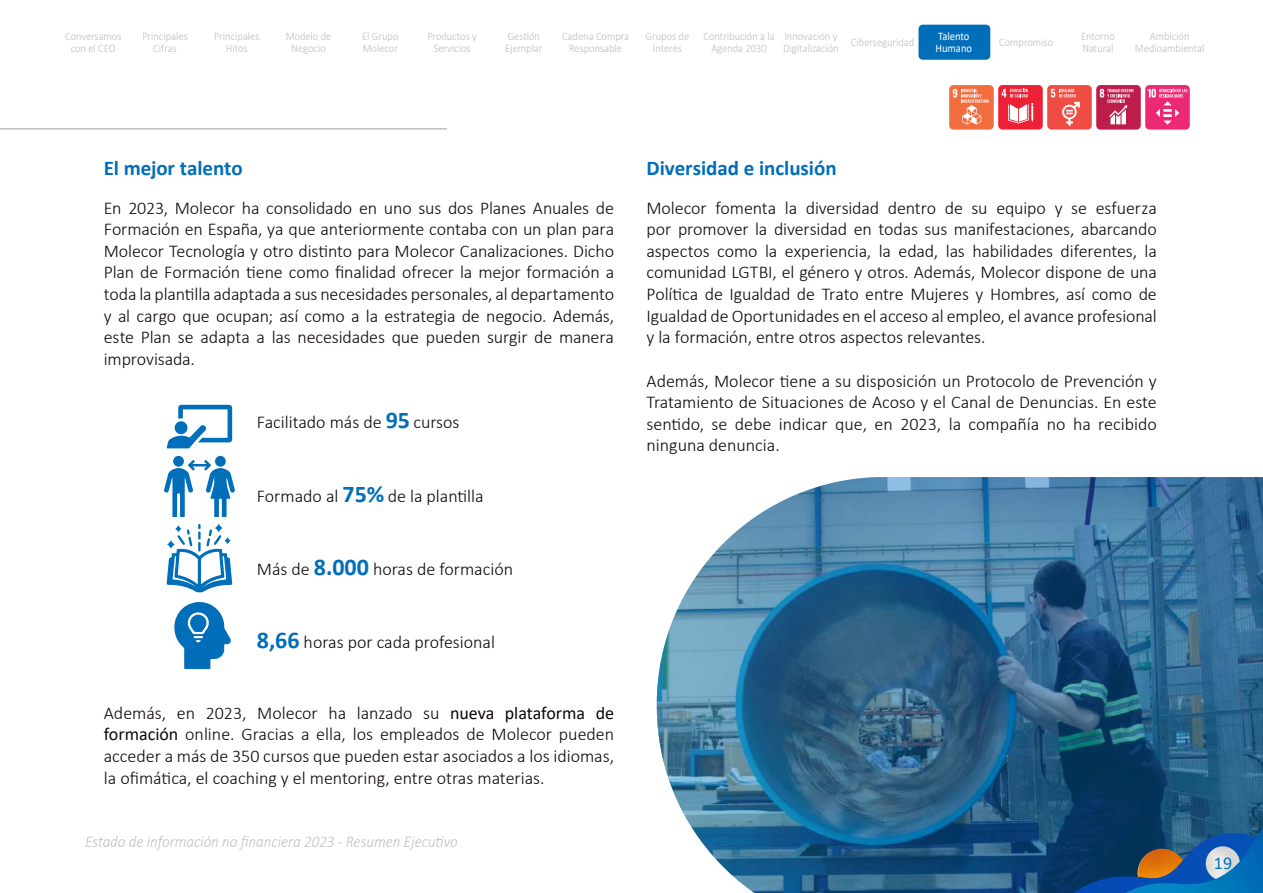
<style>
.page{position:relative;width:1263px;height:893px;background:#fff}
.page>*{position:absolute;margin:0;border:0;box-sizing:border-box;transform-origin:0 0}
.t1{font:700 21px "Calibri";letter-spacing:-.005em;color:#006eb8}
.t2{font:300 18px/21.6px "Calibri";color:#0c0806;text-align:justify}
.t3{font:18px "Calibri";color:#0773bb}
.t4{font:italic 300 16.5px "Calibri";color:#bfbfbf;scale:.91 1}
.t5{font:300 11.55px/12px "Calibri";color:#bcbdc0;text-align:center;scale:.91 1}
.t6{font:11.55px/12px "Calibri";color:#fff;scale:.91 1}
.s1{font-weight:700;font-size:24px;color:#006eb8}
.s2{font-weight:400}
</style>
<div class="page">
<img style="left:657px;top:477px;width:606px;height:416px">
<hr style="left:0;top:128px;width:447px;height:2px;background:#bfbfbf">
<div style="left:918px;top:25px;width:72px;height:35px;background:#006eb8;border-radius:4px"></div>
<div style="left:998px;top:85px;width:45px;height:45px;background:#ed2136;border-radius:4px"></div>
<svg style="left:1001px;top:88px;width:27px;height:9px"></svg>
<svg style="left:1008px;top:103px;width:25px;height:20px"></svg>
<div style="left:1047px;top:85px;width:45px;height:45px;background:#ef4d43;border-radius:4px"></div>
<svg style="left:1051px;top:89px;width:29px;height:37px"></svg>
<div style="left:1096px;top:85px;width:45px;height:45px;background:#bd1d4a;border-radius:4px"></div>
<svg style="left:1100px;top:89px;width:34px;height:35px"></svg>
<div style="left:1145px;top:85px;width:45px;height:45px;background:#ee2974;border-radius:4px"></div>
<svg style="left:1148px;top:88px;width:39px;height:37px"></svg>
<div style="left:949px;top:85px;width:45px;height:45px;background:#f26d3e;border-radius:4px"></div>
<svg style="left:953px;top:89px;width:36px;height:36px"></svg>
<svg style="left:167px;top:405px;width:65px;height:43px"></svg>
<div style="left:175px;top:421px;width:13px;height:13px;background:#006eb8;border-radius:50%"></div>
<svg style="left:164px;top:460px;width:71px;height:57px"></svg>
<div style="left:173px;top:456px;width:11px;height:11px;background:#006eb8;border-radius:50%"></div>
<div style="left:215px;top:456px;width:11px;height:11px;background:#006eb8;border-radius:50%"></div>
<svg style="left:167px;top:524px;width:65px;height:69px"></svg>
<svg style="left:174px;top:602px;width:57px;height:67px"></svg>
<img style="left:1073px;top:833px;width:47px;height:60px">
<img style="left:1120px;top:818px;width:143px;height:75px">
<p class="t5" style="left:65px;top:30px;width:63px">Conversamos con el CEO</p>
<p class="t5" style="left:142px;top:30px;width:51px">Principales<br>Cifras</p>
<p class="t5" style="left:214px;top:30px;width:51px">Principales<br>Hitos</p>
<p class="t5" style="left:286px;top:30px;width:52px">Modelo de<br>Negocio</p>
<p class="t5" style="left:362px;top:30px;width:42px;text-align:left">El Grupo<br>Molecor</p>
<p class="t5" style="left:427px;top:30px;width:56px">Productos y<br>Servicios</p>
<p class="t5" style="left:562px;top:30px;width:75px">Cadena Compra<br>Responsable</p>
<p class="t5" style="left:645px;top:30px;width:49px">Grupos de<br>Interés</p>
<p class="t5" style="left:703px;top:30px;width:80px">Contribución a la<br>Agenda 2030</p>
<p class="t5" style="left:783px;top:30px;width:62px;text-align:left">Innovación y<br>Digitalización</p>
<p class="t5" style="left:851px;top:36px;width:71px">Ciberseguridad</p>
<p class="t5" style="left:999px;top:36px;width:61px">Compromiso</p>
<p class="t5" style="left:1081px;top:30px;width:39px;text-align:left">Entorno<br>Natural</p>
<p class="t5" style="left:1135px;top:30px;width:78px">Ambición<br>Medioambiental</p>
<p class="t5" style="left:505px;top:30px;width:43px;text-align:left">Gestión<br>Ejemplar</p>
<p class="t6" style="left:935px;top:30px;width:42px">Talento<br>Humano</p>
<p class="t1" style="left:104px;top:153px;width:140px">El mejor talento</p>
<p class="t2" style="left:104px;top:197px;width:512px">En 2023, Molecor ha consolidado en uno sus dos Planes Anuales de Formación en España, ya que anteriormente contaba con un plan para Molecor Tecnología y otro distinto para Molecor Canalizaciones. Dicho Plan de Formación tiene como finalidad ofrecer la mejor formación a toda la plantilla adaptada a sus necesidades personales, al departamento y al cargo que ocupan; así como a la estrategia de negocio. Además, este Plan se adapta a las necesidades que pueden surgir de manera improvisada.</p>
<p class="t2" style="left:257px;top:411px;width:204px">Facilitado más de <span class="s1">95</span> cursos</p>
<p class="t2" style="left:257px;top:485px;width:228px">Formado al <span class="s1">75%</span> de la plantilla</p>
<p class="t2" style="left:257px;top:558px;width:258px">Más de <span class="s1">8.000</span> horas de formación</p>
<p class="t2" style="left:257px;top:631px;width:240px"><span class="s1">8,66</span> horas por cada profesional</p>
<p class="t2" style="left:104px;top:702px;width:512px">Además, en 2023, Molecor ha lanzado su <span class="s2">nueva plataforma de formación</span> online. Gracias a ella, los empleados de Molecor pueden acceder a más de 350 cursos que pueden estar asociados a los idiomas, la ofimática, el coaching y el mentoring, entre otras materias.</p>
<p class="t4" style="left:85px;top:831px;width:411px">Estado de información no financiera 2023 - Resumen Ejecutivo</p>
<p class="t1" style="left:646px;top:153px;width:192px">Diversidad e inclusión</p>
<p class="t2" style="left:646px;top:197px;width:512px">Molecor fomenta la diversidad dentro de su equipo y se esfuerza por promover la diversidad en todas sus manifestaciones, abarcando aspectos como la experiencia, la edad, las habilidades diferentes, la comunidad LGTBI, el género y otros. Además, Molecor dispone de una Política de Igualdad de Trato entre Mujeres y Hombres, así como de Igualdad de Oportunidades en el acceso al empleo, el avance profesional y la formación, entre otros aspectos relevantes.</p>
<p class="t2" style="left:646px;top:370px;width:512px">Además, Molecor tiene a su disposición un Protocolo de Prevención y Tratamiento de Situaciones de Acoso y el Canal de Denuncias. En este sentido, se debe indicar que, en 2023, la compañía no ha recibido ninguna denuncia.</p>
<p class="t3" style="left:1214px;top:850px;width:20px">19</p>
</div>
